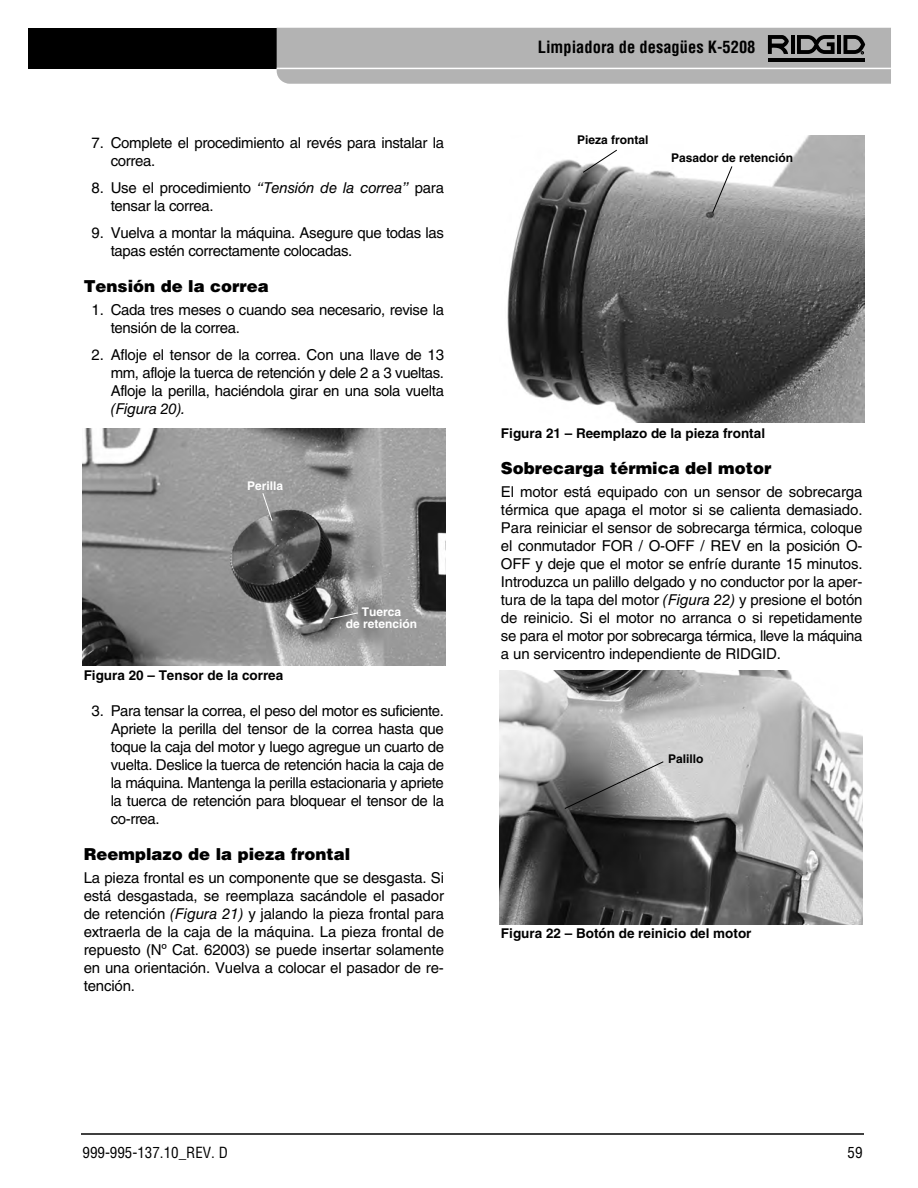
<style>
.page{position:relative;width:918px;height:1188px;background:#fff}
.page>*{position:absolute;margin:0;border:0;box-sizing:border-box;transform-origin:0 0}
.t1{font:900 16.5px "Helvetica LT Std";color:#000}
.t2{font:700 condensed 16.5px "Helvetica LT Std";color:#000}
.t3{font:15px/18px "Helvetica LT Std";letter-spacing:-.02em;color:#000}
.t4{font:condensed 15px "Helvetica LT Std";color:#000}
.t5{font:700 13.5px "Helvetica LT Std";color:#000}
.t6{font:700 12px "Helvetica LT Std";color:#000}
.t7{font:700 12px/12px "Helvetica LT Std";color:#fff;text-align:center}
.s1{font-style:italic}
</style>
<div class="page">
<hr style="left:81px;top:1133px;width:783px;height:2px;background:#000">
<div style="left:28px;top:28px;width:427px;height:41px;background:#000"></div>
<svg style="left:277px;top:28px;width:614px;height:56px;background:#aeaeae"></svg>
<img style="left:82px;top:428px;width:364px;height:238px">
<svg style="left:262px;top:492px;width:11px;height:30px"></svg>
<svg style="left:329px;top:612px;width:30px;height:8px"></svg>
<img style="left:507px;top:135px;width:357px;height:288px">
<svg style="left:582px;top:149px;width:36px;height:24px"></svg>
<svg style="left:712px;top:165px;width:21px;height:49px"></svg>
<img style="left:500px;top:670px;width:363px;height:255px">
<svg style="left:564px;top:761px;width:100px;height:49px;background:#7f7f7f"></svg>
<p class="t3" style="left:111px;top:135px;width:335px;text-indent:-19px">7. Complete el procedimiento al revés para instalar la correa.</p>
<p class="t3" style="left:111px;top:180px;width:335px;text-indent:-19px">8. Use el procedimiento <span class="s1">“Tensión de la correa”</span> para tensar la correa.</p>
<p class="t3" style="left:111px;top:225px;width:335px;text-indent:-19px">9. Vuelva a montar la máquina. Asegure que todas las tapas estén correctamente colocadas.</p>
<p class="t1" style="left:84px;top:280px;width:187px">Tensión de la correa</p>
<p class="t3" style="left:111px;top:303px;width:335px;text-indent:-19px">1. Cada tres meses o cuando sea necesario, revise la tensión de la correa.</p>
<p class="t3" style="left:111px;top:348px;width:335px;text-align:justify;text-indent:-19px">2. Afloje el tensor de la correa. Con una llave de 13 mm, afloje la tuerca de retención y dele 2 a 3 vueltas.<br>Afloje la perilla, haciéndola girar en una sola vuelta <span class="s1">(Figura 20).</span></p>
<p class="t7" style="left:247px;top:481px;width:38px">Perilla</p>
<p class="t7" style="left:346px;top:607px;width:73px">Tuerca<br>de retención</p>
<p class="t5" style="left:84px;top:670px;width:201px">Figura 20 – Tensor de la correa</p>
<p class="t3" style="left:111px;top:703px;width:335px;text-align:justify;text-indent:-19px">3. Para tensar la correa, el peso del motor es suficiente.<br>Apriete la perilla del tensor de la correa hasta que toque la caja del motor y luego agregue un cuarto de vuelta. Deslice la tuerca de retención hacia la caja de la máquina. Mantenga la perilla estacionaria y apriete la tuerca de retención para bloquear el tensor de la co-rrea.</p>
<p class="t1" style="left:84px;top:848px;width:268px">Reemplazo de la pieza frontal</p>
<p class="t3" style="left:84px;top:870px;width:362px;text-align:justify">La pieza frontal es un componente que se desgasta. Si está desgastada, se reemplaza sacándole el pasador de retención <span class="s1">(Figura 21)</span> y jalando la pieza frontal para extraerla de la caja de la máquina. La pieza frontal de repuesto (Nº Cat. 62003) se puede insertar solamente en una orientación. Vuelva a colocar el pasador de re&shy;tención.</p>
<p class="t2" style="left:538px;top:40px;width:219px">Limpiadora de desagües K-5208</p>
<p class="t6" style="left:577px;top:136px;width:73px">Pieza frontal</p>
<p class="t6" style="left:671px;top:153px;width:124px">Pasador de retención</p>
<p class="t5" style="left:501px;top:428px;width:266px">Figura 21 – Reemplazo de la pieza frontal</p>
<p class="t1" style="left:501px;top:462px;width:272px">Sobrecarga térmica del motor</p>
<p class="t3" style="left:501px;top:485px;width:363px;text-align:justify">El motor está equipado con un sensor de sobrecarga térmica que apaga el motor si se calienta demasiado.<br>Para reiniciar el sensor de sobrecarga térmica, coloque el conmutador FOR / O-OFF / REV en la posición O-OFF y deje que el motor se enfríe durante 15 minutos.<br>Introduzca un palillo delgado y no conductor por la aper&shy;tura de la tapa del motor <span class="s1">(Figura 22)</span> y presione el botón de reinicio. Si el motor no arranca o si repetidamente se para el motor por sobrecarga térmica, lleve la máquina a un servicentro independiente de RIDGID.</p>
<p class="t6" style="left:668px;top:755px;width:37px">Palillo</p>
<p class="t5" style="left:501px;top:929px;width:252px">Figura 22 – Botón de reinicio del motor</p>
<p class="t4" style="left:82px;top:1146px;width:147px">999-995-137.10_REV. D</p>
<p class="t4" style="left:848px;top:1146px;width:16px">59</p>
</div>
